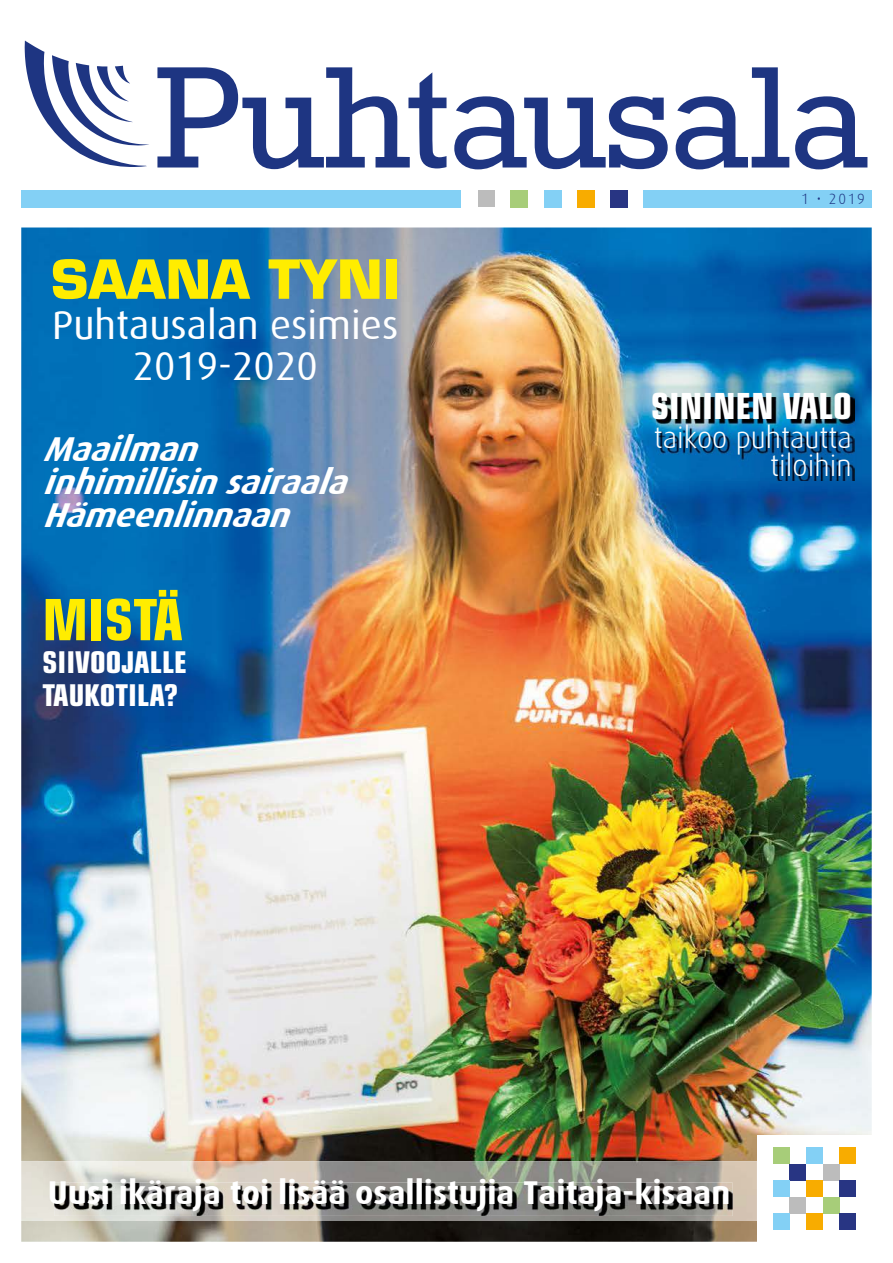
<style>
.page{position:relative;width:893px;height:1263px;background:#fff}
.page>*{position:absolute;margin:0;border:0;box-sizing:border-box;transform-origin:0 0}
.t1{font:700 condensed 57px "Eurostile LT Std";color:#ffed00}
.t2{font:700 52.5px "Eurostile LT Std";color:#ffed00}
.t3{font:40.5px/40.5px "Dax";color:#fff;text-align:center}
.t4{font:700 condensed 36px "Eurostile LT Std";color:#fff}
.t5{font:italic 700 34.5px/33px "Dax";color:#fff}
.t6{font:700 33px "Dax";color:#fff}
.t7{font:300 30px/28.5px "Dax";color:#fff;text-align:right}
.t8{font:700 condensed 30px/33px "Eurostile LT Std";color:#fff}
.t9{font:300 15px "Dax";color:#1e3582}
</style>
<div class="page">
<img style="left:21px;top:227px;width:851px;height:1015px">
<div style="left:757px;top:1135px;width:136px;height:128px;background:#fff"></div>
<div style="left:773px;top:1147px;width:16px;height:17px;background:#a7cd79"></div>
<div style="left:806px;top:1147px;width:17px;height:17px;background:#83d0f5"></div>
<div style="left:789px;top:1164px;width:17px;height:16px;background:#283583"></div>
<div style="left:806px;top:1180px;width:17px;height:17px;background:#f8ac00"></div>
<div style="left:773px;top:1180px;width:16px;height:17px;background:#83d0f5"></div>
<div style="left:789px;top:1197px;width:17px;height:16px;background:#bcbcbc"></div>
<div style="left:823px;top:1164px;width:16px;height:16px;background:#bcbcbc"></div>
<div style="left:839px;top:1180px;width:17px;height:17px;background:#283583"></div>
<div style="left:823px;top:1197px;width:16px;height:16px;background:#a7cd79"></div>
<div style="left:839px;top:1213px;width:17px;height:17px;background:#283583"></div>
<div style="left:839px;top:1147px;width:17px;height:17px;background:#f8ac00"></div>
<div style="left:773px;top:1213px;width:16px;height:17px;background:#83d0f5"></div>
<div style="left:806px;top:1213px;width:17px;height:17px;background:#f8ac00"></div>
<img style="left:657px;top:397px;width:197px;height:84px">
<img style="left:21px;top:1161px;width:736px;height:60px">
<img style="left:54px;top:1182px;width:679px;height:34px">
<div style="left:21px;top:190px;width:851px;height:17px;background:#83d0f5"></div>
<div style="left:461px;top:183px;width:182px;height:32px;background:#fff"></div>
<svg style="left:25px;top:40px;width:421px;height:129px"></svg>
<svg style="left:454px;top:96px;width:214px;height:73px"></svg>
<svg style="left:676px;top:67px;width:113px;height:102px"></svg>
<svg style="left:795px;top:96px;width:72px;height:73px"></svg>
<div style="left:511px;top:191px;width:17px;height:17px;background:#a7cd79"></div>
<div style="left:544px;top:191px;width:17px;height:17px;background:#83d0f5"></div>
<div style="left:611px;top:191px;width:17px;height:17px;background:#283583"></div>
<div style="left:577px;top:191px;width:17px;height:17px;background:#f8ac00"></div>
<div style="left:478px;top:190px;width:17px;height:17px;background:#bcbcbc"></div>
<h2 class="t2" style="left:51px;top:247px;width:350px">SAANA TYNI</h2>
<p class="t3" style="left:52px;top:305px;width:348px">Puhtausalan esimies<br>2019-2020</p>
<p class="t5" style="left:42px;top:433px;width:318px">Maailman inhimillisinsairaala<br>Hämeenlinnaan</p>
<h1 class="t1" style="left:43px;top:585px;width:142px">MISTÄ</h1>
<p class="t8" style="left:43px;top:646px;width:146px">SIIVOOJALLE<br>TAUKOTILA?</p>
<p class="t9" style="left:801px;top:191px;width:65px">1 • 2019</p>
<p class="t4" style="left:651px;top:385px;width:202px">SININEN VALO</p>
<p class="t7" style="left:654px;top:423px;width:199px">taikoo puhtautta tiloihin</p>
<p class="t6" style="left:48px;top:1174px;width:684px">Uusi ikäraja toi lisää osallistujia Taitaja-kisaan</p>
</div>
